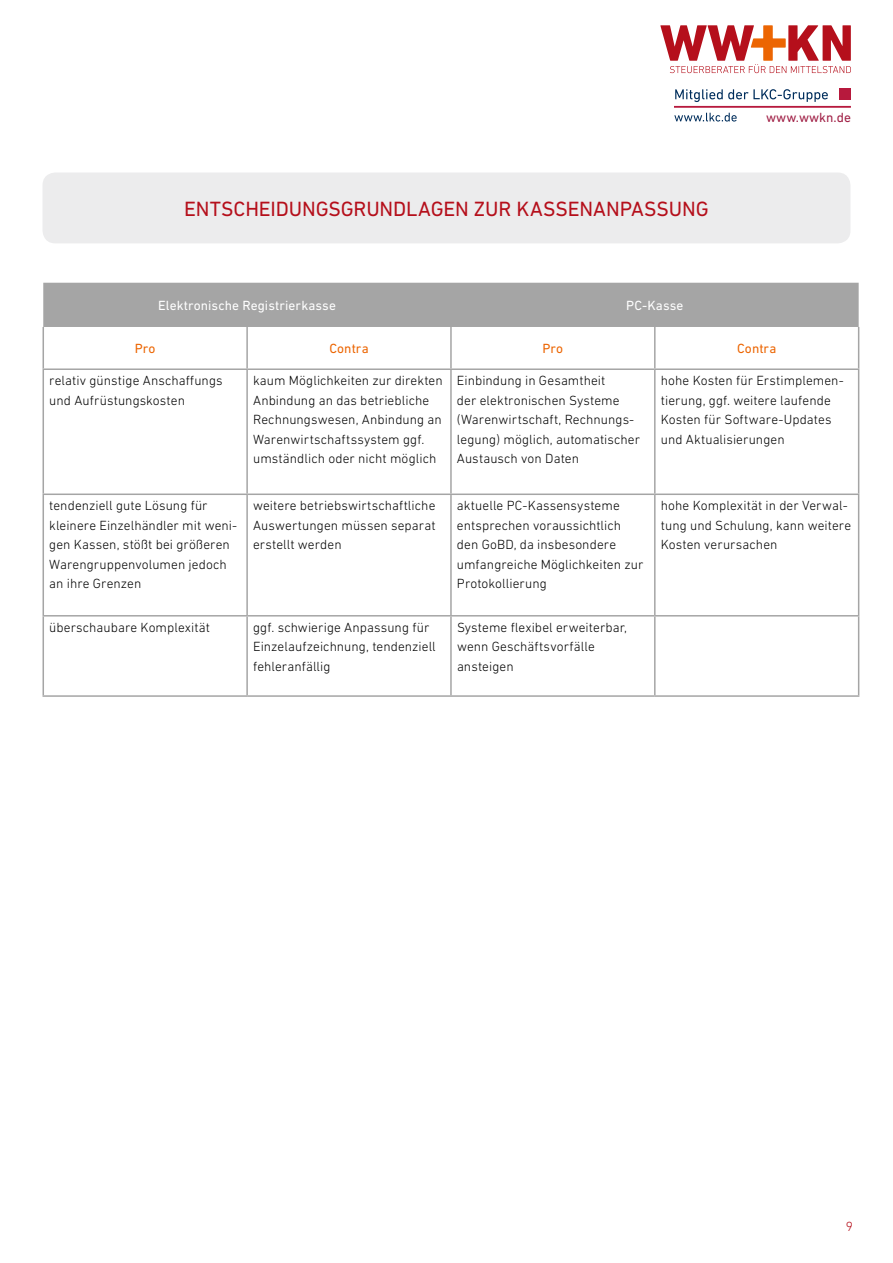
<style>
.page{position:relative;width:893px;height:1263px;background:#fff}
.page>*{position:absolute;margin:0;border:0;box-sizing:border-box;transform-origin:0 0}
.t1{font:21px "DIN Next LT Pro";letter-spacing:-.005em;color:#b50f1b}
.t2{font:300 13.5px/19.5px "DIN Next LT Pro";letter-spacing:.005em;color:#000}
.t3{font:13.5px "DIN Next LT Pro";letter-spacing:.005em;color:#fff}
.t4{font:13.5px "DIN Next LT Pro";letter-spacing:.01em;color:#ec6502}
.t5{font:13.5px "DIN Next LT Pro";color:#a02046}
.t6{font:300 13.5px "DIN Next LT Pro";color:#b50f1b}
</style>
<div class="page">
<svg style="left:660px;top:25px;width:191px;height:48px"></svg>
<svg style="left:675px;top:89px;width:153px;height:13px"></svg>
<svg style="left:674px;top:113px;width:63px;height:9px"></svg>
<div style="left:839px;top:88px;width:12px;height:12px;background:#b7193d"></div>
<hr style="left:674px;top:106px;width:177px;height:2px;background:#b7193d">
<div style="left:43px;top:172px;width:807px;height:71px;background:#ececed;border-radius:13px"></div>
<div style="left:43px;top:283px;width:816px;height:44px;background:#a5a5a5"></div>
<hr style="left:43px;top:327px;width:1px;height:41px;background:#a5a5a5">
<hr style="left:246px;top:327px;width:2px;height:41px;background:#a5a5a5">
<hr style="left:450px;top:327px;width:2px;height:41px;background:#a5a5a5">
<hr style="left:654px;top:327px;width:2px;height:41px;background:#a5a5a5">
<hr style="left:858px;top:327px;width:1px;height:41px;background:#a5a5a5">
<hr style="left:43px;top:368px;width:204px;height:2px;background:#a5a5a5">
<hr style="left:43px;top:370px;width:1px;height:123px;background:#a5a5a5">
<hr style="left:247px;top:368px;width:204px;height:2px;background:#a5a5a5">
<hr style="left:246px;top:370px;width:2px;height:123px;background:#a5a5a5">
<hr style="left:451px;top:368px;width:204px;height:2px;background:#a5a5a5">
<hr style="left:450px;top:370px;width:2px;height:123px;background:#a5a5a5">
<hr style="left:655px;top:368px;width:204px;height:2px;background:#a5a5a5">
<hr style="left:654px;top:370px;width:2px;height:123px;background:#a5a5a5">
<hr style="left:858px;top:370px;width:1px;height:123px;background:#a5a5a5">
<hr style="left:43px;top:493px;width:204px;height:2px;background:#a5a5a5">
<hr style="left:43px;top:495px;width:1px;height:120px;background:#a5a5a5">
<hr style="left:247px;top:493px;width:204px;height:2px;background:#a5a5a5">
<hr style="left:246px;top:495px;width:2px;height:120px;background:#a5a5a5">
<hr style="left:451px;top:493px;width:204px;height:2px;background:#a5a5a5">
<hr style="left:450px;top:495px;width:2px;height:120px;background:#a5a5a5">
<hr style="left:655px;top:493px;width:204px;height:2px;background:#a5a5a5">
<hr style="left:654px;top:495px;width:2px;height:120px;background:#a5a5a5">
<hr style="left:858px;top:495px;width:1px;height:120px;background:#a5a5a5">
<hr style="left:43px;top:615px;width:204px;height:1px;background:#a5a5a5">
<hr style="left:43px;top:616px;width:1px;height:79px;background:#a5a5a5">
<hr style="left:247px;top:615px;width:204px;height:1px;background:#a5a5a5">
<hr style="left:246px;top:616px;width:2px;height:79px;background:#a5a5a5">
<hr style="left:451px;top:615px;width:204px;height:1px;background:#a5a5a5">
<hr style="left:450px;top:616px;width:2px;height:79px;background:#a5a5a5">
<hr style="left:655px;top:615px;width:204px;height:1px;background:#a5a5a5">
<hr style="left:654px;top:616px;width:2px;height:79px;background:#a5a5a5">
<hr style="left:858px;top:616px;width:1px;height:79px;background:#a5a5a5">
<hr style="left:43px;top:695px;width:204px;height:2px;background:#a5a5a5">
<hr style="left:247px;top:695px;width:204px;height:2px;background:#a5a5a5">
<hr style="left:451px;top:695px;width:204px;height:2px;background:#a5a5a5">
<hr style="left:655px;top:695px;width:204px;height:2px;background:#a5a5a5">
<h1 class="t1" style="left:184px;top:197px;width:409px">Entscheidungsgrun dlagen zur Kassenanpa</h1>
<h1 class="t1" style="left:644px;top:197px;width:66px">ssung</h1>
<p class="t3" style="left:158px;top:297px;width:179px">Elektronische Registrierkasse</p>
<p class="t3" style="left:626px;top:297px;width:59px">PC-Kasse</p>
<p class="t5" style="left:766px;top:109px;width:86px">www.wwkn.de</p>
<p class="t4" style="left:135px;top:341px;width:22px">Pro</p>
<p class="t4" style="left:329px;top:341px;width:41px">Contra</p>
<p class="t4" style="left:542px;top:341px;width:22px">Pro</p>
<p class="t4" style="left:737px;top:341px;width:41px">Contra</p>
<p class="t2" style="left:49px;top:371px;width:175px">relativ günstige Anschaffungs und Aufrüstungskosten</p>
<p class="t2" style="left:253px;top:371px;width:191px">kaum Möglichkeiten zur direkten<br>Anbindung an das betriebliche<br>Rechnungswesen, Anbindung an<br>Warenwirtschaftssystem ggf. umständlich oder nicht möglich</p>
<p class="t2" style="left:457px;top:371px;width:185px">Einbindung in Gesamtheit<br>der elektronischen Systeme (Warenwirtschaft, Rechnungs&shy;legung) möglich, automatischer<br>Austausch von Daten</p>
<p class="t2" style="left:661px;top:371px;width:185px">hohe Kosten für Erstimplemen&shy;tierung, ggf. weitere laufende<br>Kosten für Software-Updates und Aktualisierungen</p>
<p class="t2" style="left:49px;top:496px;width:190px">tendenziell gute Lösung für kleinere Einzelhändler mit weni&shy;gen Kassen, stößt bei größeren<br>Warengruppenvolumen jedoch an ihre Grenzen</p>
<p class="t2" style="left:253px;top:496px;width:184px;text-align:justify">weitere betriebswirtschaftliche Auswertungen müssen separat erstellt werden</p>
<p class="t2" style="left:457px;top:496px;width:188px">aktuelle PC-Kassensysteme entsprechen voraussichtlich den GoBD, da insbesondere umfangreiche Möglichkeiten zur<br>Protokollierung</p>
<p class="t2" style="left:661px;top:496px;width:192px">hohe Komplexität in der Verwal&shy;tung und Schulung, kann weitere<br>Kosten verursachen</p>
<p class="t2" style="left:49px;top:617px;width:162px">überschaubare Komplexität</p>
<p class="t2" style="left:253px;top:617px;width:184px">ggf. schwierige Anpassung für<br>Einzelaufzeichnung, tendenziell fehleranfällig</p>
<p class="t2" style="left:457px;top:617px;width:172px">Systeme flexibel erweiterbar, wenn Geschäftsvorfälle ansteigen</p>
<p class="t6" style="left:846px;top:1219px;width:9px">9</p>
</div>
